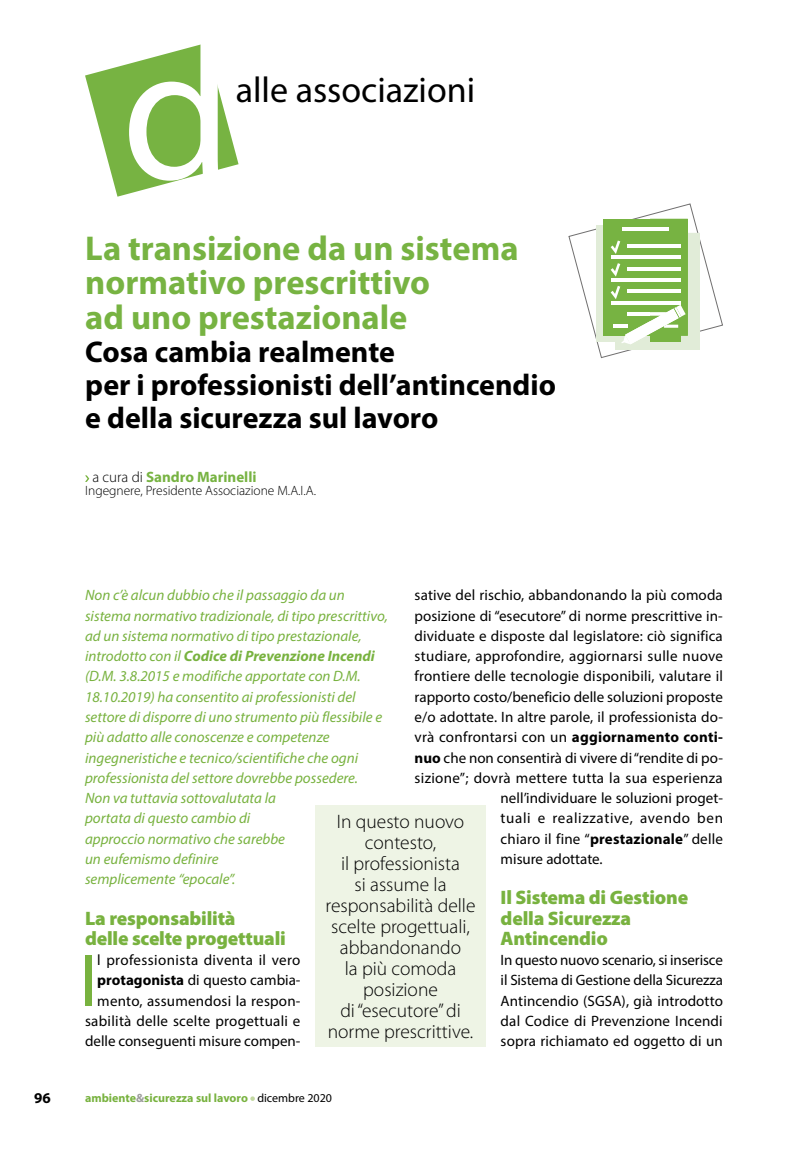
<style>
.page{position:relative;width:808px;height:1149px;background:#fff}
.page>*{position:absolute;margin:0;border:0;box-sizing:border-box;transform-origin:0 0}
.t1{font:75.15px "Myriad Pro";color:#78b23f}
.t2{font:36px "Myriad Pro";color:#000}
.t3{font:700 34.5px/34.5px "Myriad Pro";color:#77b342}
.t4{font:700 30px/33px "Myriad Pro";color:#000}
.t5{font:300 19.5px/21px "Myriad Pro";color:#000;text-align:center}
.t6{font:900 19.5px/20.2px "Myriad Pro";letter-spacing:-.01em;color:#78b23f}
.t7{font:15px/20.2px "Myriad Pro";letter-spacing:.01em;color:#000;text-align:right}
.t8{font:italic 15px/20.2px "Myriad Pro";color:#78b23f}
.t9{font:15px "Myriad Pro";letter-spacing:.045em;color:#000}
.t10{font:700 15px "Myriad Pro";color:#77b342}
.t11{font:700 15px "Myriad Pro";color:#000}
.t12{font:300 13.5px "Myriad Pro";color:#000}
.t13{font:700 12px "Myriad Pro";color:#78b23f}
.s1{font-weight:300;color:#000}
.s2{font-weight:700}
.s3{color:#9d9d9c}
.s4{font-weight:400;color:#000}
</style>
<div class="page">
<svg style="left:250px;top:1096px;width:5px;height:4px"></svg>
<div style="left:315px;top:804px;width:171px;height:242px;background:#eef4e5"></div>
<svg style="left:85px;top:475px;width:4px;height:7px"></svg>
<svg style="left:85px;top:44px;width:154px;height:153px"></svg>
<svg style="left:568px;top:203px;width:155px;height:155px"></svg>
<h2 class="t2" style="left:236px;top:68px;width:241px">alle associazioni</h2>
<h3 class="t3" style="left:85px;top:230px;width:435px">La transizione da un sistema normativo prescrittivo<br>ad uno prestazionale</h3>
<h3 class="t4" style="left:85px;top:334px;width:472px">Cosa cambia realmente<br>per i professionisti dell’antincendio e della sicurezza sul lavoro</h3>
<p class="t10" style="left:92px;top:467px;width:166px"><span class="s1">a cura di</span> Sandro Marinelli</p>
<p class="t12" style="left:85px;top:482px;width:232px">Ingegnere, Presidente Associazione M.A.I.A.</p>
<p class="t8" style="left:85px;top:585px;width:304px">Non c’è alcun dubbio che il passaggio da un sistema normativo tradizionale, di tipo prescrittivo, ad un sistema normativo di tipo prestazionale, introdotto con il <span class="s2">Codice di Prevenzione Incendi </span>(D.M. 3.8.2015 e modifiche apportate con D.M.<br>18.10.2019) ha consentito ai professionisti del settore di disporre di uno strumento più flessibile e più adatto alle conoscenze e competenze ingegneristiche e tecnico/scientifiche che ogni professionista del settore dovrebbe possedere.<br>Non va tuttavia sottovalutata la<br>portata di questo cambio di<br>approccio normativo che sarebbe<br>un eufemismo definire<br>semplicemente “epocale”.</p>
<h3 class="t6" style="left:85px;top:906px;width:202px">La responsabilità<br>delle scelte progettuali</h3>
<h1 class="t1" style="left:79px;top:933px;width:19px">I</h1>
<p class="t7" style="left:415px;top:585px;width:310px">sative del rischio, abbandonando la più comoda</p>
<p class="t7" style="left:415px;top:605px;width:310px">posizione di “esecutore” di norme prescrittive in-</p>
<p class="t7" style="left:415px;top:625px;width:310px">dividuate e disposte dal legislatore: ciò significa</p>
<p class="t7" style="left:415px;top:645px;width:310px">studiare, approfondire, aggiornarsi sulle nuove</p>
<p class="t7" style="left:415px;top:666px;width:310px">frontiere delle tecnologie disponibili, valutare il</p>
<p class="t7" style="left:415px;top:686px;width:310px">rapporto costo/beneficio delle soluzioni proposte</p>
<p class="t7" style="left:415px;top:706px;width:310px">e/o adottate. In altre parole, il professionista do-</p>
<p class="t7" style="left:415px;top:726px;width:310px">vrà confrontarsi con un <span class="s2">aggiornamento conti-</span></p>
<p class="t7" style="left:415px;top:747px;width:310px"><span class="s2">nuo</span> che non consentirà di vivere di “rendite di po-</p>
<p class="t7" style="left:415px;top:767px;width:310px">sizione”; dovrà mettere tutta la sua esperienza</p>
<p class="t7" style="left:501px;top:787px;width:224px">nell’individuare le soluzioni proget-</p>
<p class="t9" style="left:501px;top:808px;width:224px">tuali e realizzative, avendo ben</p>
<p class="t7" style="left:501px;top:828px;width:224px">chiaro il fine “<span class="s2">prestazionale</span>” delle</p>
<p class="t7" style="left:501px;top:848px;width:104px">misure adottate.</p>
<h3 class="t6" style="left:501px;top:886px;width:189px">Il Sistema di Gestione della Sicurezza<br>Antincendio</h3>
<p class="t7" style="left:501px;top:949px;width:224px;text-align:justify">In questo nuovo scenario, si inserisce il Sistema di Gestione della Sicurezza Antincendio (SGSA), già introdotto dal Codice di Prevenzione Incendi sopra richiamato ed oggetto di un</p>
<h3 class="t5" style="left:326px;top:810px;width:151px">In questo nuovo contesto,<br>il professionista<br>si assume la responsabilità delle scelte progettuali, abbandonando<br>la più comoda posizione<br>di “esecutore” di norme prescrittive.</h3>
<p class="t7" style="left:85px;top:949px;width:217px">l professionista diventa il vero <span class="s2">protagonista</span> di questo cambia&shy;mento, assumendosi la respon&shy;sabilità delle scelte progettuali e delle conseguenti misure compen-</p>
<p class="t11" style="left:34px;top:1087px;width:18px">96</p>
<p class="t13" style="left:85px;top:1089px;width:249px">ambiente<span class="s3">&amp;</span>sicurezza sul lavoro <span class="s4">dicembre 2020</span></p>
</div>
